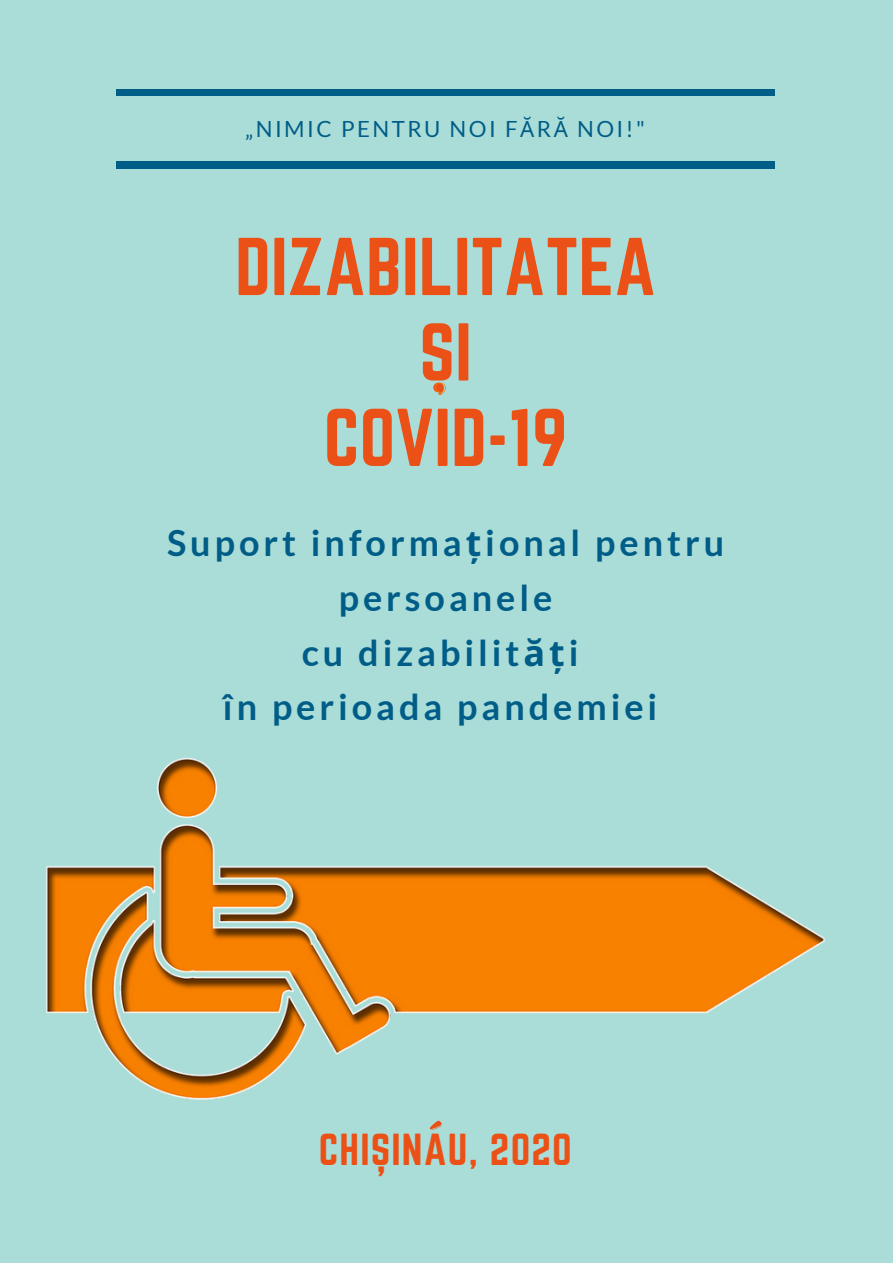
<style>
.page{position:relative;width:893px;height:1264px;background:#fff}
.page>*{position:absolute;margin:0;border:0;box-sizing:border-box;transform-origin:0 0}
.t1{font:71.55px "Norwester";color:#eb5116}
.t2{font:42px "Norwester";color:#eb5116}
.t3{font:39.15px "Norwester";letter-spacing:.03em;color:#eb5116}
.t4{font:700 36px/54.8px "Lato";letter-spacing:.11em;color:#005d87;text-align:center}
.t5{font:22.2px "Lato";letter-spacing:.11em;color:#005d87}
.s1{font-family:"Noto Sans"}
</style>
<div class="page">
<div style="left:0;top:0;width:892px;height:1262px;background:#abddd8"></div>
<div style="left:117px;top:89px;width:658px;height:7px;background:#005d87"></div>
<div style="left:117px;top:162px;width:658px;height:6px;background:#005d87"></div>
<img style="left:0;top:748px;width:871px;height:391px">
<svg style="left:433px;top:382px;width:12px;height:13px"></svg>
<svg style="left:429px;top:1118px;width:14px;height:15px"></svg>
<p class="t5" style="left:245px;top:115px;width:401px">„NIMIC PENTRU NOI F<span class="s1">Ă</span>R<span class="s1">Ă</span> NOI!"</p>
<p class="t1" style="left:235px;top:223px;width:422px">DIZABILITATEA</p>
<p class="t1" style="left:419px;top:309px;width:54px">SI</p>
<p class="t1" style="left:323px;top:394px;width:245px">COVID-19</p>
<p class="t4" style="left:167px;top:514px;width:558px">Suport informa<span class="s1">ț</span>ional pentru persoanele</p>
<p class="t4" style="left:302px;top:624px;width:278px">cu dizabilit<span class="s1">ăț</span>i</p>
<p class="t4" style="left:223px;top:679px;width:436px">în perioada pandemiei</p>
<p class="t3" style="left:319px;top:1125px;width:254px">CHISINAU, 2020</p>
<p class="t2" style="left:376px;top:1130px;width:11px">,</p>
</div>
